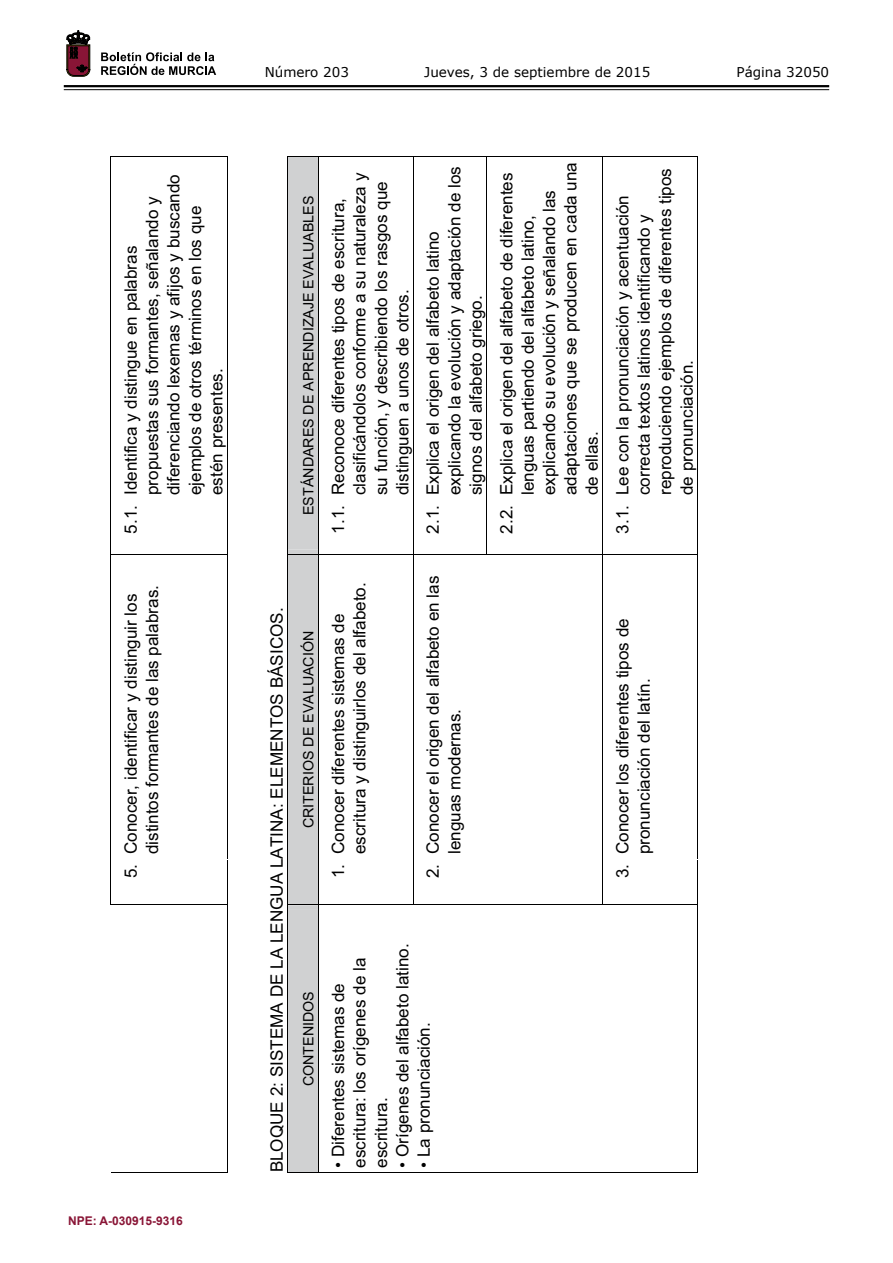
<style>
.page{position:relative;width:893px;height:1263px;background:#fff}
.page>*{position:absolute;margin:0;border:0;box-sizing:border-box;transform-origin:0 0}
.t1{font:17.1px/21.3px "Arial";color:#000}
.t2{font:14.25px "Arial";color:#000}
.t3{font:13.5px "Verdana";color:#000}
.t4{font:700 12px "Arial";color:#891536}
</style>
<div class="page">
<hr style="left:64px;top:85px;width:765px;height:2px;background:#000">
<hr style="left:64px;top:89px;width:765px;height:1px;background:#000">
<svg style="left:101px;top:52px;width:115px;height:23px"></svg>
<svg style="left:67px;top:31px;width:23px;height:45px"></svg>
<hr style="left:111px;top:156px;width:1px;height:749px;background:#000">
<hr style="left:111px;top:1172px;width:116px;height:1px;background:#000">
<hr style="left:227px;top:905px;width:1px;height:268px;background:#000">
<hr style="left:111px;top:904px;width:116px;height:1px;background:#000">
<hr style="left:227px;top:860px;width:1px;height:44px;background:#000">
<hr style="left:227px;top:555px;width:1px;height:304px;background:#000">
<hr style="left:111px;top:554px;width:116px;height:1px;background:#000">
<hr style="left:227px;top:501px;width:1px;height:53px;background:#000">
<hr style="left:227px;top:157px;width:1px;height:342px;background:#000">
<hr style="left:111px;top:156px;width:116px;height:1px;background:#000">
<div style="left:287px;top:156px;width:31px;height:1017px;background:#d0d1d2"></div>
<hr style="left:288px;top:1172px;width:30px;height:1px;background:#000">
<hr style="left:288px;top:904px;width:30px;height:1px;background:#000">
<hr style="left:288px;top:554px;width:30px;height:1px;background:#000">
<hr style="left:288px;top:156px;width:30px;height:1px;background:#000">
<hr style="left:318px;top:156px;width:1px;height:1017px;background:#000">
<hr style="left:319px;top:1172px;width:94px;height:1px;background:#000">
<hr style="left:319px;top:904px;width:94px;height:1px;background:#000">
<hr style="left:319px;top:554px;width:94px;height:1px;background:#000">
<hr style="left:319px;top:156px;width:94px;height:1px;background:#000">
<hr style="left:413px;top:156px;width:1px;height:749px;background:#000">
<hr style="left:413px;top:1172px;width:73px;height:1px;background:#000">
<hr style="left:413px;top:904px;width:73px;height:1px;background:#000">
<hr style="left:413px;top:554px;width:73px;height:1px;background:#000">
<hr style="left:413px;top:156px;width:73px;height:1px;background:#000">
<hr style="left:486px;top:156px;width:1px;height:399px;background:#000">
<hr style="left:487px;top:1172px;width:115px;height:1px;background:#000">
<hr style="left:487px;top:904px;width:115px;height:1px;background:#000">
<hr style="left:487px;top:554px;width:115px;height:1px;background:#000">
<hr style="left:487px;top:156px;width:115px;height:1px;background:#000">
<hr style="left:602px;top:156px;width:1px;height:749px;background:#000">
<hr style="left:603px;top:1172px;width:95px;height:1px;background:#000">
<hr style="left:697px;top:905px;width:1px;height:268px;background:#000">
<hr style="left:603px;top:904px;width:95px;height:1px;background:#000">
<hr style="left:697px;top:860px;width:1px;height:44px;background:#000">
<hr style="left:697px;top:555px;width:1px;height:304px;background:#000">
<hr style="left:603px;top:554px;width:95px;height:1px;background:#000">
<hr style="left:697px;top:501px;width:1px;height:53px;background:#000">
<hr style="left:697px;top:157px;width:1px;height:342px;background:#000">
<hr style="left:603px;top:156px;width:95px;height:1px;background:#000">
<p class="t1" style="left:120px;top:495px;width:322px;text-indent:-38px;rotate:-90deg">5.1. Identifica y distingue en palabras propuestas sus formantes, señalando y diferenciando lexemas y afijos y buscando ejemplos de otros términos en los que estén presentes.</p>
<p class="t1" style="left:120px;top:854px;width:271px;text-indent:-24px;rotate:-90deg">5. Conocer, identificar y distinguir los distintos formantes de las palabras.</p>
<p class="t4" style="left:68px;top:1213px;width:116px">NPE: A-030915-9316</p>
<p class="t3" style="left:265px;top:62px;width:86px">Número 203</p>
<p class="t3" style="left:424px;top:62px;width:228px">Jueves, 3 de septiembre de 2015</p>
<p class="t3" style="left:736px;top:62px;width:94px">Página 32050</p>
<p class="t2" style="left:299px;top:515px;width:321px;rotate:-90deg">ESTÁNDARES DE APRENDIZAJE EVALUABLES</p>
<p class="t1" style="left:266px;top:1172px;width:566px;rotate:-90deg">BLOQUE 2: SISTEMA DE LA LENGUA LATINA: ELEMENTOS BÁSICOS.</p>
<p class="t2" style="left:299px;top:828px;width:199px;rotate:-90deg">CRITERIOS DE EVALUACIÓN</p>
<p class="t2" style="left:299px;top:1086px;width:97px;rotate:-90deg">CONTENIDOS</p>
<p class="t1" style="left:328px;top:495px;width:324px;text-indent:-38px;rotate:-90deg">1.1. Reconoce diferentes tipos de escritura, clasificándolos conforme a su naturaleza y su función, y describiendo los rasgos que distinguen a unos de otros.</p>
<p class="t1" style="left:422px;top:495px;width:330px;text-indent:-38px;rotate:-90deg">2.1. Explica el origen del alfabeto latino explicando la evolución y adaptación de los signos del alfabeto griego.</p>
<p class="t1" style="left:496px;top:495px;width:334px;text-indent:-38px;rotate:-90deg">2.2. Explica el origen del alfabeto de diferentes lenguas partiendo del alfabeto latino, explicando su evolución y señalando las adaptaciones que se producen en cada una de ellas.</p>
<p class="t1" style="left:328px;top:854px;width:273px;text-indent:-24px;rotate:-90deg">1. Conocer diferentes sistemas de escritura y distinguirlos del alfabeto.</p>
<p class="t1" style="left:422px;top:854px;width:280px;text-indent:-24px;rotate:-90deg">2. Conocer el origen del alfabeto en las lenguas modernas.</p>
<p class="t1" style="left:612px;top:495px;width:329px;text-indent:-38px;rotate:-90deg">3.1. Lee con la pronunciación y acentuación correcta textos latinos identificando y reproduciendo ejemplos de diferentes tipos de pronunciación.</p>
<p class="t1" style="left:612px;top:854px;width:237px;text-indent:-24px;rotate:-90deg">3. Conocer los diferentes tipos de pronunciación del latín.</p>
<p class="t1" style="left:328px;top:1168px;width:212px;rotate:-90deg">• Diferentes sistemas de escritura: los orígenes de la escritura.</p>
<p class="t1" style="left:392px;top:1168px;width:226px;rotate:-90deg">• Orígenes del alfabeto latino.</p>
<p class="t1" style="left:413px;top:1168px;width:147px;rotate:-90deg">• La pronunciación.</p>
</div>
